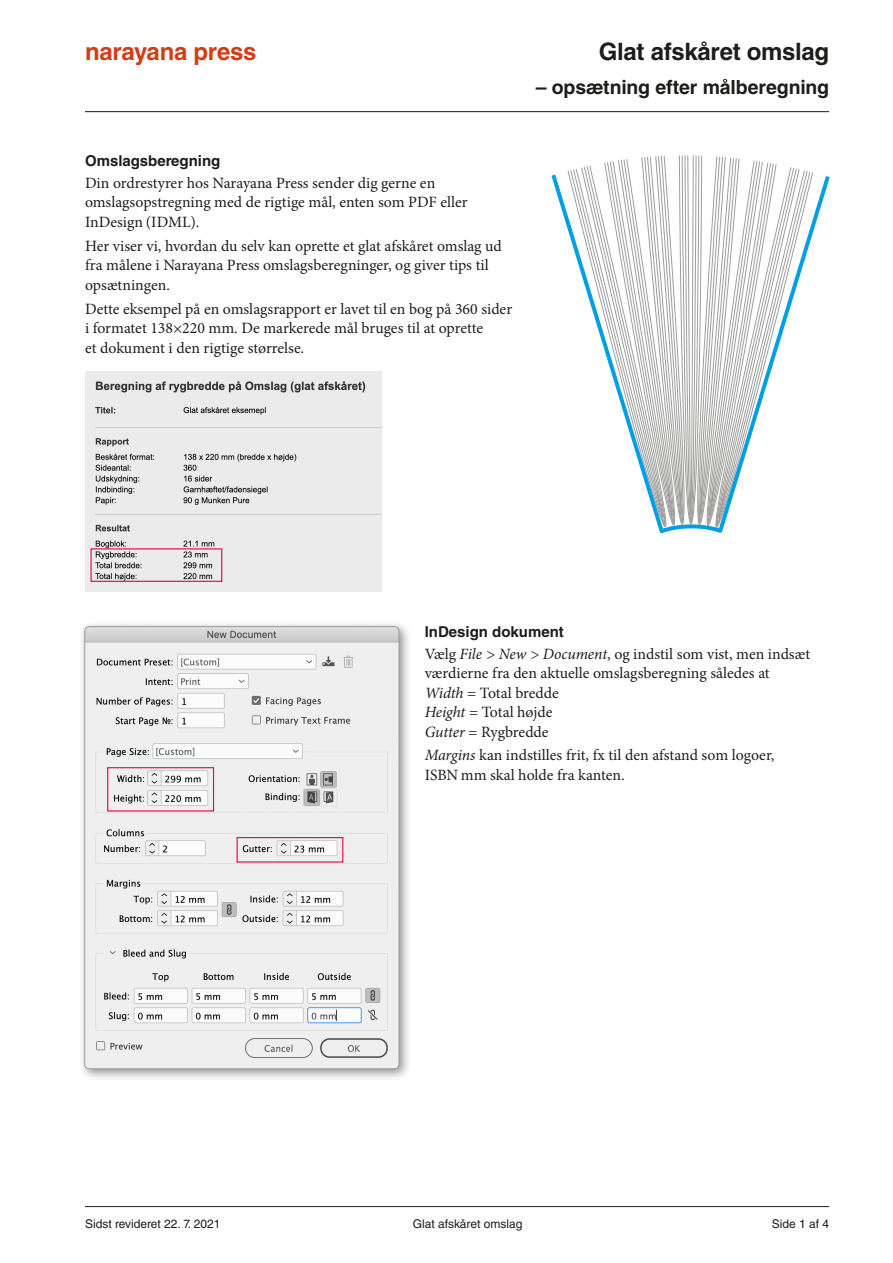
<style>
.page{position:relative;width:893px;height:1263px;background:#fff}
.page>*{position:absolute;margin:0;border:0;box-sizing:border-box;transform-origin:0 0}
.header-1{font:700 24px "Helvetica LT Std";letter-spacing:-.015em;color:#1d1d1b}
.header-1-2{font:700 24px "Helvetica LT Std";letter-spacing:-.015em;color:#d43c17}
.header-2{font:700 19.5px "Helvetica LT Std";letter-spacing:-.005em;color:#1d1d1b}
.body{font:15.75px/19.5px "Minion Pro";color:#1d1d1b}
.t1{font:700 15px "Helvetica LT Std";color:#1d1d1b}
.t2{font:12px "Helvetica LT Std";color:#1d1d1b}
.s1{font-style:italic}
</style>
<div class="page">
<img style="left:85px;top:372px;width:297px;height:220px">
<div style="left:78px;top:620px;width:334px;height:461px;background:#1d1d1b;opacity:.5"></div>
<img style="left:85px;top:627px;width:314px;height:442px">
<div style="left:85px;top:626px;width:314px;height:443px;border:1px solid #9d9d9c;border-radius:4px"></div>
<svg style="left:551px;top:155px;width:279px;height:379px"></svg>
<div style="left:91px;top:548px;width:131px;height:34px;border:1px solid #e50051"></div>
<div style="left:237px;top:837px;width:106px;height:25px;border:1px solid #e50051"></div>
<div style="left:107px;top:767px;width:107px;height:44px;border:1px solid #e50051"></div>
<hr style="left:85px;top:1206px;width:744px;height:1px;background:#1d1d1b">
<hr style="left:85px;top:111px;width:744px;height:1px;background:#1d1d1b">
<p class="header-1-2" style="left:85px;top:37px;width:173px">narayana press</p>
<p class="header-1" style="left:599px;top:37px;width:232px">Glat afskåret omslag</p>
<p class="header-2" style="left:536px;top:75px;width:295px">– opsætning efter målberegning</p>
<h2 class="t1" style="left:85px;top:152px;width:137px">Omslagsberegning</h2>
<p class="body" style="left:85px;top:173px;width:384px">Din ordrestyrer hos Narayana Press sender dig gerne en omslagsopstregning med de rigtige mål, enten som PDF eller<br>InDesign (IDML).</p>
<p class="body" style="left:85px;top:236px;width:418px">Her viser vi, hvordan du selv kan oprette et glat afskåret omslag ud fra målene i Narayana Press omslagsberegninger, og giver tips til opsætningen.</p>
<p class="body" style="left:85px;top:299px;width:429px">Dette eksempel på en omslagsrapport er lavet til en bog på 360 sider i formatet 138×220 mm. De markerede mål bruges til at oprette<br>et dokument i den rigtige størrelse.</p>
<h2 class="t1" style="left:425px;top:623px;width:141px">InDesign dokument</h2>
<p class="body" style="left:425px;top:644px;width:387px">Vælg <span class="s1">File &gt; New &gt; Document</span>, og indstil som vist, men indsæt værdierne fra den aktuelle omslagsberegning således at <span class="s1">Width</span> = Total bredde<br><span class="s1">Height</span> = Total højde<br><span class="s1">Gutter</span> = Rygbredde</p>
<p class="body" style="left:425px;top:746px;width:351px"><span class="s1">Margins</span> kan indstilles frit, fx til den afstand som logoer,<br>ISBN mm skal holde fra kanten.</p>
<p class="t2" style="left:85px;top:1217px;width:137px">Sidst revideret 22. 7. 2021</p>
<p class="t2" style="left:413px;top:1217px;width:111px">Glat afskåret omslag</p>
<p class="t2" style="left:772px;top:1217px;width:59px">Side 1 af 4</p>
</div>
